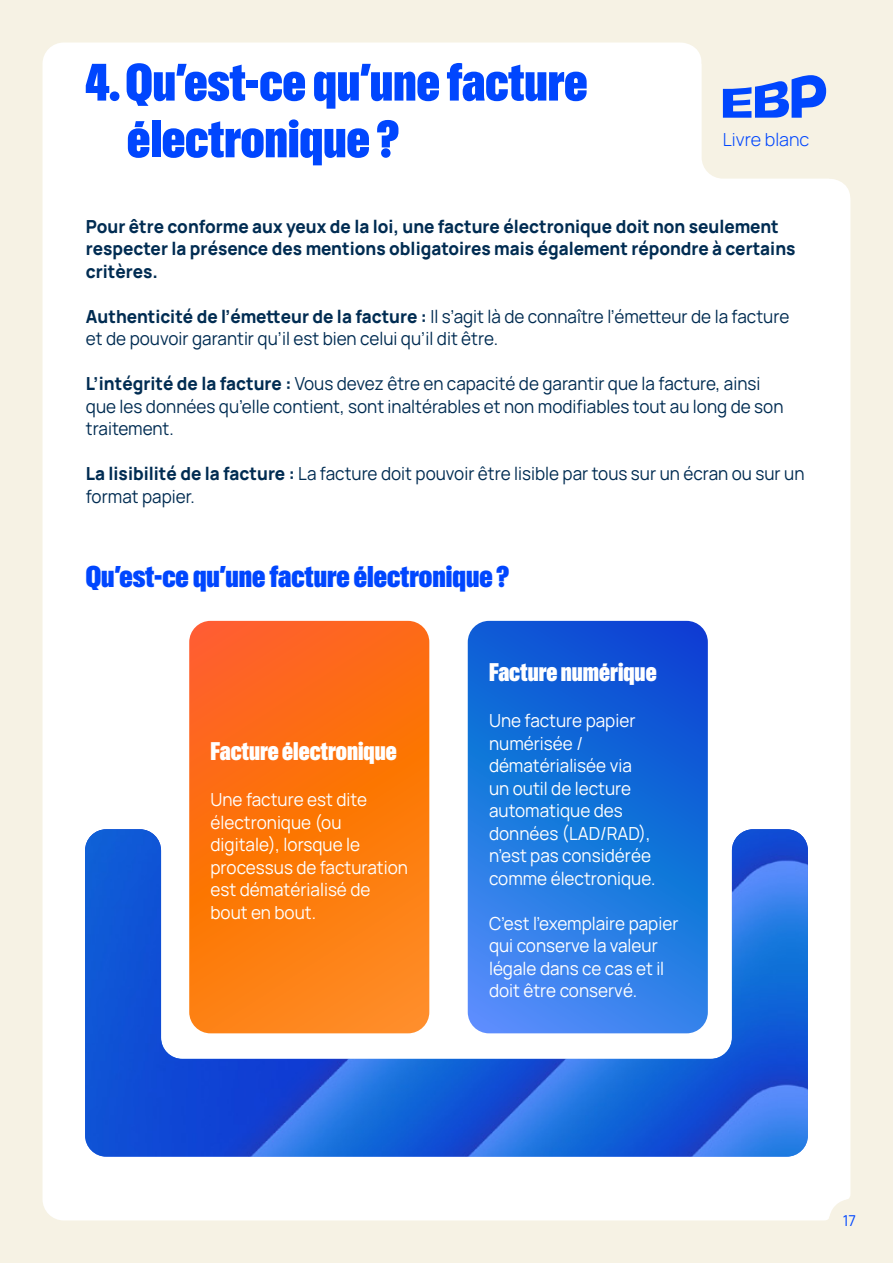
<style>
.page{position:relative;width:893px;height:1263px;background:#f6f2e4}
.page>*{position:absolute;margin:0;border:0;box-sizing:border-box;transform-origin:0 0}
.t1{font:extra-condensed 52.5px/56.7px "EBP Gravity Cyrillic";color:#0046fe}
.t2{font:extra-condensed 30px "EBP Gravity Cyrillic";color:#0046fe}
.t3{font:extra-condensed 25.5px "EBP Gravity Cyrillic";color:#fff}
.t4{font:18px/22.5px "Manrope";color:#002c52;scale:.95 1}
.t5{font:18px/22.5px "Manrope";color:#fff;scale:.95 1}
.t6{font:800 18px/22.5px "Manrope";color:#002c52;scale:.95 1}
.t7{font:300 18px "Manrope";color:#0046fe}
.t8{font:15px "Manrope";color:#0046fe}
.s1{font-weight:800}
</style>
<div class="page">
<div style="left:43px;top:43px;width:807px;height:1177px;background:#fff;border-radius:21px"></div>
<div style="left:680px;top:21px;width:192px;height:43px;background:#f6f2e4;border-radius:21px"></div>
<div style="left:829px;top:21px;width:43px;height:179px;background:#f6f2e4;border-radius:21px"></div>
<div style="left:702px;top:43px;width:148px;height:136px;background:#f6f2e4;border-radius:21px"></div>
<svg style="left:723px;top:75px;width:103px;height:43px"></svg>
<img style="left:85px;top:829px;width:723px;height:328px">
<svg style="left:189px;top:621px;width:240px;height:412px;background:#fd7919"></svg>
<svg style="left:468px;top:621px;width:240px;height:412px;background:#2172e0"></svg>
<div style="left:829px;top:1199px;width:43px;height:43px;background:#f6f2e4;border-radius:50%"></div>
<h1 class="t1" style="left:127px;top:54px;width:462px;text-indent:-42px">4. Qu’est-ce qu’une facture électronique ?</h1>
<p class="t7" style="left:723px;top:126px;width:88px">Livre blanc</p>
<p class="t6" style="left:86px;top:213px;width:748px">Pour être conforme aux yeux de la loi, une facture électronique doit non seulement respecter la présence des mentions obligatoires mais également répondre à certains critères.</p>
<p class="t4" style="left:86px;top:304px;width:742px"><span class="s1">Authenticité de l’émetteur de la facture :</span> Il s’agit là de connaître l’émetteur de la facture et de pouvoir garantir qu’il est bien celui qu’il dit être.</p>
<p class="t4" style="left:86px;top:371px;width:736px"><span class="s1">L’intégrité de la facture :</span> Vous devez être en capacité de garantir que la facture, ainsi que les données qu’elle contient, sont inaltérables et non modifiables tout au long de son traitement.</p>
<p class="t4" style="left:86px;top:461px;width:758px"><span class="s1">La lisibilité de la facture :</span> La facture doit pouvoir être lisible par tous sur un écran ou sur un format papier.</p>
<h2 class="t2" style="left:86px;top:560px;width:425px">Qu’est-ce qu’une facture électronique ?</h2>
<h3 class="t3" style="left:210px;top:737px;width:188px">Facture électronique</h3>
<p class="t5" style="left:210px;top:787px;width:209px">Une facture est dite électronique (ou digitale), lorsque le processus de facturation est dématérialisé de bout en bout.</p>
<h3 class="t3" style="left:489px;top:658px;width:169px">Facture numérique</h3>
<p class="t5" style="left:489px;top:708px;width:177px">Une facture papier numérisée / dématérialisée via un outil de lecture automatique des données (LAD/RAD), n’est pas considérée comme électronique.</p>
<p class="t5" style="left:489px;top:911px;width:201px">C’est l’exemplaire papier qui conserve la valeur légale dans ce cas et il doit être conservé.</p>
<p class="t8" style="left:843px;top:1209px;width:15px">17</p>
</div>
